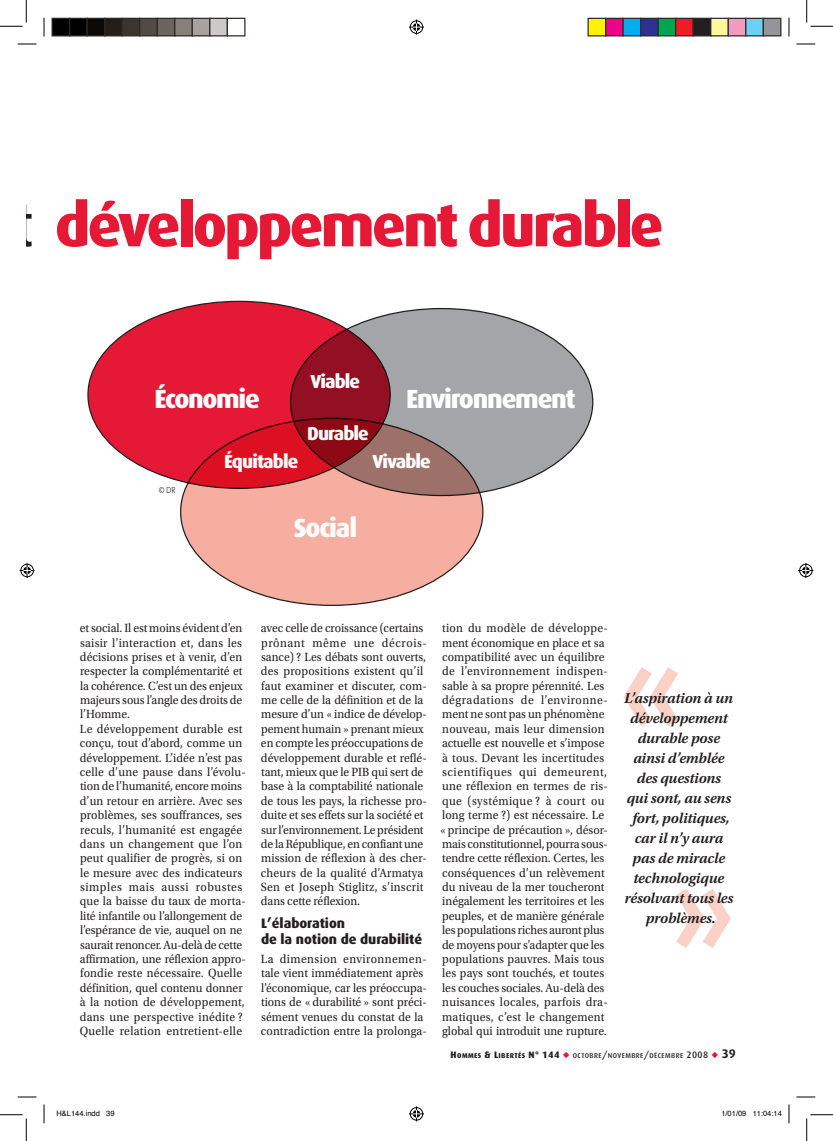
<style>
.page{position:relative;width:833px;height:1141px;background:#fff}
.page>*{position:absolute;margin:0;border:0;box-sizing:border-box;transform-origin:0 0}
.t1{font:700 125px "Dax";color:#fad1c6}
.t2{font:800 60px "Dax";letter-spacing:-.05em;color:#e51836}
.t3{font:800 26.25px "Dax";letter-spacing:-.05em;color:#fff}
.t4{font:800 18.75px "Dax";letter-spacing:-.05em;color:#fff}
.t5{font:italic 600 15px/20px "Utopia Std";letter-spacing:-.01em;color:#231f20;text-align:center}
.t6{font:800 13.75px/15.6px "Dax";letter-spacing:-.005em;color:#231f20}
.t7{font:12.5px/14.4px "Utopia Std";color:#231f20;scale:.94 1}
.t8{font:300 8.75px "The Sans";color:#231f20;scale:.89 1}
.t9{font:7.5px "Helvetica";color:#000}
.t10{font:500 7px "Dax";letter-spacing:.06em;color:#231f20}
.s1{font-weight:500;color:#231f20}
.s2{font-weight:800;font-size:9.38px}
.s3{font-weight:800}
.s4{color:#e51836}
.s5{font-size:9.38px}
.s6{font-weight:700;font-size:12.5px}
</style>
<div class="page">
<div style="left:88px;top:301px;width:302px;height:187px;background:#e51836;border-radius:50%"></div>
<svg style="left:290px;top:308px;width:302px;height:187px;background:#9e868d"></svg>
<svg style="left:180px;top:418px;width:302px;height:187px;background:#db847c"></svg>
<svg style="left:18px;top:43px;width:18px;height:2px"></svg>
<svg style="left:796px;top:43px;width:18px;height:2px"></svg>
<svg style="left:18px;top:1096px;width:18px;height:1px"></svg>
<svg style="left:796px;top:1096px;width:18px;height:1px"></svg>
<svg style="left:43px;top:18px;width:2px;height:18px"></svg>
<svg style="left:43px;top:1104px;width:2px;height:19px"></svg>
<svg style="left:788px;top:18px;width:1px;height:18px"></svg>
<svg style="left:788px;top:1104px;width:1px;height:19px"></svg>
<svg style="left:0;top:0;width:27px;height:27px"></svg>
<svg style="left:0;top:1114px;width:27px;height:26px"></svg>
<svg style="left:806px;top:0;width:26px;height:27px"></svg>
<svg style="left:806px;top:1114px;width:26px;height:26px"></svg>
<svg style="left:409px;top:20px;width:15px;height:15px"></svg>
<svg style="left:409px;top:1106px;width:15px;height:15px"></svg>
<svg style="left:20px;top:563px;width:15px;height:15px"></svg>
<svg style="left:798px;top:563px;width:14px;height:15px"></svg>
<div style="left:52px;top:18px;width:18px;height:18px;background:#000"></div>
<div style="left:51px;top:18px;width:19px;height:18px;border:1px solid #302a28"></div>
<div style="left:70px;top:18px;width:17px;height:18px;background:#000"></div>
<div style="left:69px;top:18px;width:19px;height:18px;border:1px solid #302a28"></div>
<div style="left:87px;top:18px;width:18px;height:18px;background:#0c0806"></div>
<div style="left:86px;top:18px;width:19px;height:18px;border:1px solid #302a28"></div>
<div style="left:105px;top:18px;width:17px;height:18px;background:#241e1b"></div>
<div style="left:104px;top:18px;width:19px;height:18px;border:1px solid #302a28"></div>
<div style="left:122px;top:18px;width:18px;height:18px;background:#3b3532"></div>
<div style="left:121px;top:18px;width:19px;height:18px;border:1px solid #302a28"></div>
<div style="left:140px;top:18px;width:17px;height:18px;background:#524a47"></div>
<div style="left:139px;top:18px;width:19px;height:18px;border:1px solid #302a28"></div>
<div style="left:157px;top:18px;width:18px;height:18px;background:#6b6360"></div>
<div style="left:156px;top:18px;width:19px;height:18px;border:1px solid #302a28"></div>
<div style="left:175px;top:18px;width:17px;height:18px;background:#867f7c"></div>
<div style="left:174px;top:18px;width:19px;height:18px;border:1px solid #302a28"></div>
<div style="left:192px;top:18px;width:18px;height:18px;background:#a7a2a0"></div>
<div style="left:191px;top:18px;width:19px;height:18px;border:1px solid #302a28"></div>
<div style="left:210px;top:18px;width:17px;height:18px;background:#cdc9c8"></div>
<div style="left:209px;top:18px;width:19px;height:18px;border:1px solid #302a28"></div>
<div style="left:226px;top:18px;width:19px;height:18px;border:1px solid #302a28"></div>
<div style="left:587px;top:18px;width:18px;height:18px;background:#fff101"></div>
<div style="left:587px;top:18px;width:19px;height:18px;border:1px solid #302a28"></div>
<div style="left:605px;top:18px;width:17px;height:18px;background:#ed028c"></div>
<div style="left:604px;top:18px;width:19px;height:18px;border:1px solid #302a28"></div>
<div style="left:622px;top:18px;width:18px;height:18px;background:#00aeef"></div>
<div style="left:622px;top:18px;width:19px;height:18px;border:1px solid #302a28"></div>
<div style="left:640px;top:18px;width:17px;height:18px;background:#2e3092"></div>
<div style="left:639px;top:18px;width:19px;height:18px;border:1px solid #302a28"></div>
<div style="left:657px;top:18px;width:18px;height:18px;background:#00a54f"></div>
<div style="left:657px;top:18px;width:19px;height:18px;border:1px solid #302a28"></div>
<div style="left:675px;top:18px;width:17px;height:18px;background:#ee1d23"></div>
<div style="left:674px;top:18px;width:19px;height:18px;border:1px solid #302a28"></div>
<div style="left:692px;top:18px;width:18px;height:18px;background:#231f20"></div>
<div style="left:692px;top:18px;width:19px;height:18px;border:1px solid #302a28"></div>
<div style="left:710px;top:18px;width:17px;height:18px;background:#fff79a"></div>
<div style="left:709px;top:18px;width:19px;height:18px;border:1px solid #302a28"></div>
<div style="left:727px;top:18px;width:18px;height:18px;background:#f499c2"></div>
<div style="left:727px;top:18px;width:19px;height:18px;border:1px solid #302a28"></div>
<div style="left:745px;top:18px;width:17px;height:18px;background:#6bcff6"></div>
<div style="left:744px;top:18px;width:19px;height:18px;border:1px solid #302a28"></div>
<div style="left:762px;top:18px;width:18px;height:18px;background:#939598"></div>
<div style="left:762px;top:18px;width:19px;height:18px;border:1px solid #302a28"></div>
<h2 class="t2" style="left:-16px;top:191px;width:680px"><span class="s1">et</span> développement durable</h2>
<h3 class="t4" style="left:310px;top:370px;width:51px">Viable</h3>
<h3 class="t3" style="left:154px;top:383px;width:107px">Économie</h3>
<h3 class="t3" style="left:406px;top:383px;width:171px">Environnement</h3>
<p class="t8" style="left:159px;top:483px;width:21px">© dr</p>
<h3 class="t4" style="left:224px;top:451px;width:76px">Équitable</h3>
<h3 class="t4" style="left:307px;top:423px;width:63px">Durable</h3>
<h3 class="t4" style="left:372px;top:451px;width:60px">Vivable</h3>
<h3 class="t3" style="left:294px;top:513px;width:65px">Social</h3>
<p class="t7" style="left:80px;top:621px;width:178px">et social. Il est moins évident d’en saisir l’interaction et, dans les décisions prises et à venir, d’en respecter la complémentarité et la cohérence. C’est un des enjeux majeurs sous l’angle des droits de l’Homme.<br>Le développement durable est conçu, tout d’abord, comme un développement. L’idée n’est pas celle d’une pause dans l’évolu&shy;tion de l’humanité, encore moins d’un retour en arrière. Avec ses problèmes, ses souffrances, ses reculs, l’humanité est engagée dans un changement que l’on peut qualifier de progrès, si on le mesure avec des indicateurs simples mais aussi robustes que la baisse du taux de morta&shy;lité infantile ou l’allongement de l’espérance de vie, auquel on ne saurait renoncer. Au-delà de cette affirmation, une réflexion appro&shy;fondie reste nécessaire. Quelle définition, quel contenu donner à la notion de développement, dans une perspective inédite ?<br>Quelle relation entretient-elle</p>
<p class="t7" style="left:261px;top:621px;width:178px">avec celle de croissance (certains prônant même une décrois&shy;sance) ? Les débats sont ouverts, des propositions existent qu’il faut examiner et discuter, com&shy;me celle de la définition et de la mesure d’un « indice de dévelop&shy;pement humain » prenant mieux en compte les préoccupations de développement durable et reflé&shy;tant, mieux que le PIB qui sert de base à la comptabilité nationale de tous les pays, la richesse pro&shy;duite et ses effets sur la société et sur l’environnement. Le président de la République, en confiant une mission de réflexion à des cher&shy;cheurs de la qualité d’Armatya<br>Sen et Joseph Stiglitz, s’inscrit dans cette réflexion.</p>
<p class="t6" style="left:261px;top:915px;width:162px">L’élaboration<br>de la notion de durabilité</p>
<p class="t7" style="left:261px;top:951px;width:178px">La dimension environnemen&shy;tale vient immédiatement après l’économique, car les préoccupa&shy;tions de « durabilité » sont préci&shy;sément venues du constat de la contradiction entre la prolonga-</p>
<p class="t7" style="left:440px;top:621px;width:179px">tion du modèle de développe&shy;ment économique en place et sa compatibilité avec un équilibre de l’environnement indispen&shy;sable à sa propre pérennité. Les dégradations de l’environne&shy;ment ne sont pas un phénomène nouveau, mais leur dimension actuelle est nouvelle et s’impose à tous. Devant les incertitudes scientifiques qui demeurent, une réflexion en termes de ris&shy;que (systémique ? à court ou long terme ?) est nécessaire. Le « principe de précaution », désor&shy;mais constitutionnel, pourra sous&shy;tendre cette réflexion. Certes, les conséquences d’un relèvement du niveau de la mer toucheront inégalement les territoires et les peuples, et de manière générale les populations riches auront plus de moyens pour s’adapter que les populations pauvres. Mais tous les pays sont touchés, et toutes les couches sociales. Au-delà des nuisances locales, parfois dra&shy;matiques, c’est le changement global qui introduit une rupture.</p>
<h1 class="t1" style="left:618px;top:624px;width:68px">«</h1>
<p class="t5" style="left:624px;top:688px;width:110px">L’aspiration à un développement durable pose ainsi d’emblée des questions qui sont, au sens fort, politiques, car il n’y aura pas de miracle technologique résolvant tous les problèmes.</p>
<p class="t10" style="left:450px;top:1051px;width:285px"><span class="s2">H</span><span class="s3">OMMES</span> <span class="s2">&amp; L</span><span class="s3">IBERTÉS</span> <span class="s2">N° 144</span> <span class="s4">◆</span> OCTOBRE<span class="s5">/</span>NOVEMBRE<span class="s5">/</span>DÉCEMBRE <span class="s5">2008</span> <span class="s4">◆</span> <span class="s6">39</span></p>
<p class="t9" style="left:56px;top:1107px;width:59px">H&amp;L144.indd 39</p>
<p class="t9" style="left:721px;top:1107px;width:62px">1/01/09 11:04:14</p>
</div>
